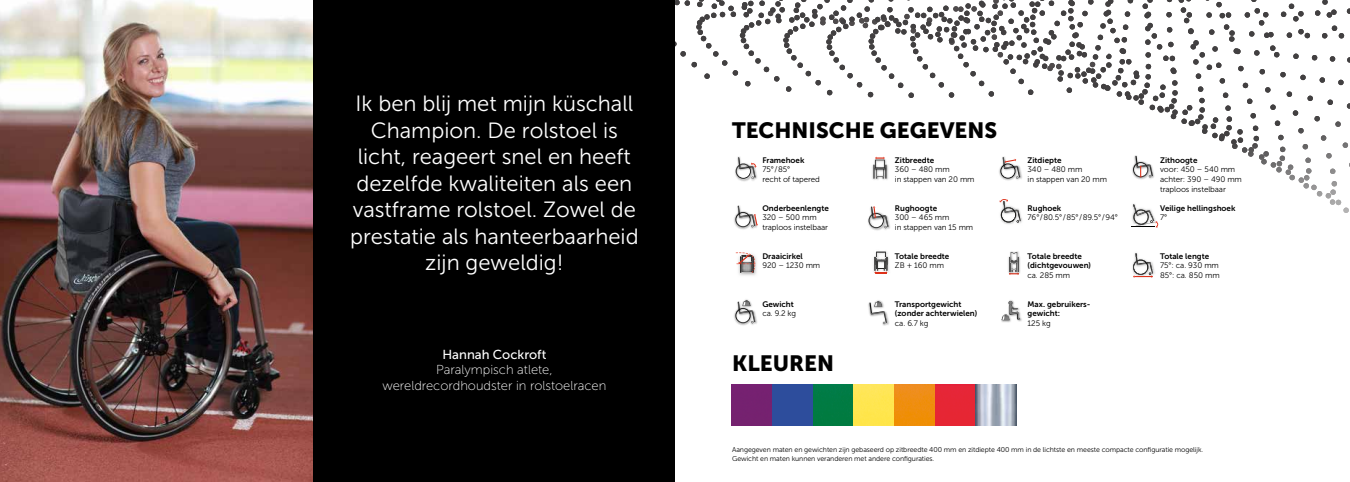
<style>
.page{position:relative;width:1350px;height:482px;background:#fff}
.page>*{position:absolute;margin:0;border:0;box-sizing:border-box;transform-origin:0 0}
.t1{font:22px/26.4px "Museo Sans 300";color:#fff;text-align:center}
.t2{font:22px "Museo Sans 900";color:#000}
.t3{font:13px/15.6px "Museo Sans 100";color:#fff;text-align:center}
.t4{font:13px "Museo Sans 500";color:#fff}
.t5{font:8px/9.6px "Museo Sans 300";letter-spacing:-.01em;color:#000}
.t6{font:8px/9.6px "Museo Sans 700";color:#000}
.t7{font:7px/8.4px "Museo Sans 300";letter-spacing:-.01em;color:#000}
</style>
<div class="page">
<img style="left:0;top:0;width:314px;height:482px">
<div style="left:314px;top:0;width:361px;height:482px;background:#000"></div>
<svg style="left:735px;top:299px;width:21px;height:27px"></svg>
<svg style="left:873px;top:252px;width:16px;height:22px"></svg>
<img style="left:1009px;top:300px;width:13px;height:22px">
<svg style="left:1001px;top:301px;width:18px;height:22px"></svg>
<svg style="left:1132px;top:253px;width:22px;height:25px"></svg>
<svg style="left:675px;top:0;width:674px;height:231px"></svg>
<img style="left:739px;top:256px;width:18px;height:20px">
<svg style="left:735px;top:252px;width:20px;height:21px"></svg>
<img style="left:868px;top:303px;width:21px;height:22px">
<svg style="left:869px;top:300px;width:19px;height:25px"></svg>
<svg style="left:1008px;top:252px;width:12px;height:23px"></svg>
<img style="left:731px;top:385px;width:285px;height:40px">
<h1 class="t1" style="left:350px;top:91px;width:290px">Ik ben blij met mijn küschall<br>Champion. De rolstoel is licht, reageert snel en heeft dezelfde kwaliteiten als een vastframe rolstoel. Zowel de prestatie als hanteerbaarheid zijn geweldig!</h1>
<h2 class="t4" style="left:442px;top:347px;width:105px">Hannah Cockroft</h2>
<h2 class="t3" style="left:382px;top:362px;width:225px">Paralympisch atlete, wereldrecordhoudster in rolstoelracen</h2>
<h1 class="t2" style="left:732px;top:118px;width:266px">TECHNISCHE GEGEVENS</h1>
<p class="t6" style="left:762px;top:155px;width:44px">Framehoek</p>
<p class="t5" style="left:762px;top:165px;width:59px">75° / 85°<br>recht of tapered</p>
<p class="t6" style="left:762px;top:203px;width:68px">Onderbeenlengte</p>
<p class="t5" style="left:762px;top:213px;width:67px">320 – 500 mm traploos instelbaar</p>
<p class="t6" style="left:762px;top:251px;width:42px">Draaicirkel</p>
<p class="t5" style="left:762px;top:261px;width:59px">920 – 1230 mm</p>
<p class="t6" style="left:762px;top:299px;width:33px">Gewicht</p>
<p class="t5" style="left:762px;top:309px;width:35px">ca. 9.2 kg</p>
<h1 class="t2" style="left:732px;top:351px;width:103px">KLEUREN</h1>
<p class="t6" style="left:895px;top:155px;width:41px">Zitbreedte</p>
<p class="t5" style="left:895px;top:165px;width:81px">360 – 480 mm<br>in stappen van 20 mm</p>
<p class="t6" style="left:895px;top:203px;width:44px">Rughoogte</p>
<p class="t5" style="left:895px;top:213px;width:80px">300 – 465 mm<br>in stappen van 15 mm</p>
<p class="t6" style="left:895px;top:251px;width:56px">Totale breedte</p>
<p class="t5" style="left:895px;top:261px;width:51px">ZB + 160 mm</p>
<p class="t6" style="left:895px;top:299px;width:84px">Transportgewicht (zonder achterwielen)</p>
<p class="t5" style="left:895px;top:318px;width:35px">ca. 6.7 kg</p>
<p class="t6" style="left:1027px;top:155px;width:35px">Zitdiepte</p>
<p class="t5" style="left:1027px;top:165px;width:81px">340 – 480 mm<br>in stappen van 20 mm</p>
<p class="t6" style="left:1027px;top:203px;width:35px">Rughoek</p>
<p class="t5" style="left:1027px;top:213px;width:92px">76° / 80.5° / 85° / 89.5° / 94°</p>
<p class="t6" style="left:1027px;top:251px;width:65px">Totale breedte (dichtgevouwen)</p>
<p class="t5" style="left:1027px;top:270px;width:44px">ca. 285 mm</p>
<p class="t6" style="left:1027px;top:299px;width:64px">Max. gebruikers&shy;gewicht:</p>
<p class="t5" style="left:1027px;top:318px;width:25px">125 kg</p>
<p class="t6" style="left:1160px;top:155px;width:39px">Zithoogte</p>
<p class="t5" style="left:1160px;top:165px;width:83px">voor: 450 – 540 mm achter: 390 – 490 mm traploos instelbaar</p>
<p class="t6" style="left:1160px;top:203px;width:77px">Veilige hellingshoek</p>
<p class="t5" style="left:1160px;top:213px;width:9px">7°</p>
<p class="t6" style="left:1160px;top:251px;width:51px">Totale lengte</p>
<p class="t5" style="left:1160px;top:261px;width:61px">75°: ca. 930 mm<br>85°: ca. 850 mm</p>
<p class="t7" style="left:732px;top:446px;width:472px">Aangegeven maten en gewichten zijn gebaseerd op zitbreedte 400 mm en zitdiepte 400 mm in de lichtste en meeste compacte configuratie mogelijk.<br>Gewicht en maten kunnen veranderen met andere configuraties.</p>
</div>
